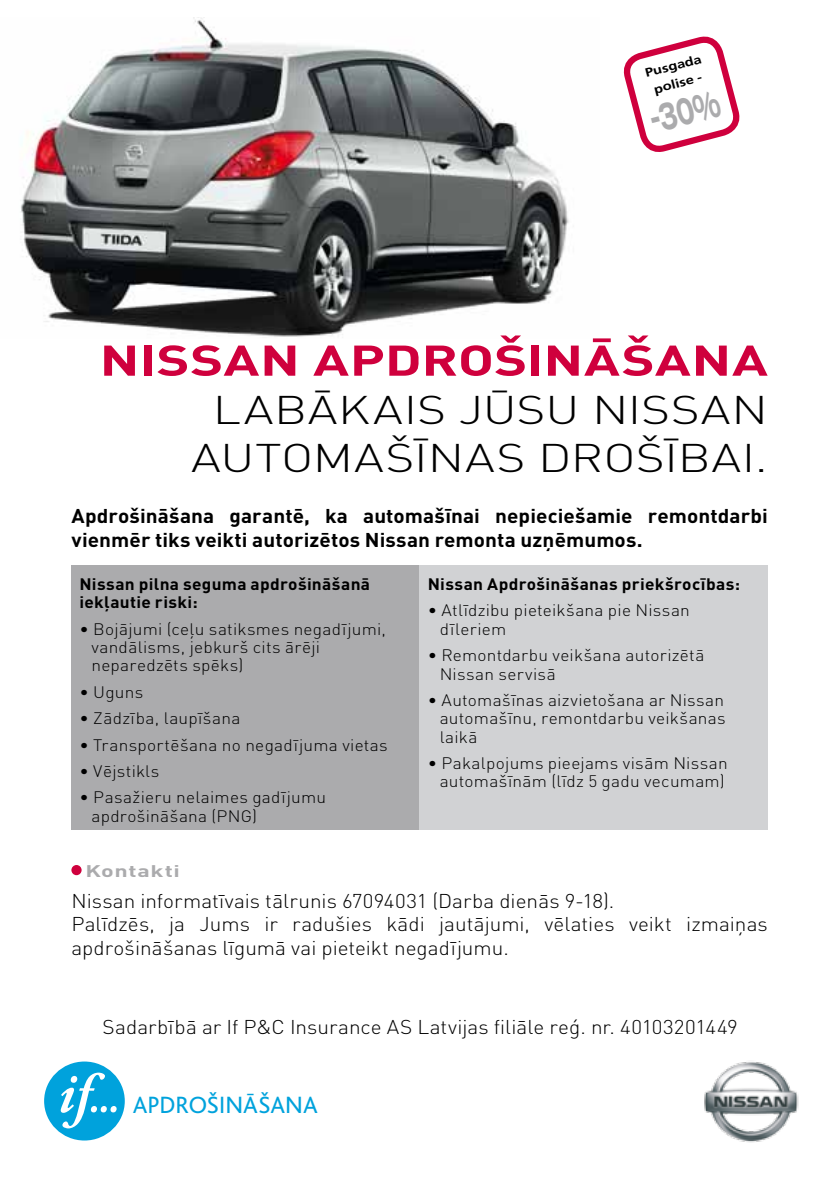
<style>
.page{position:relative;width:840px;height:1191px;background:#fff}
.page>*{position:absolute;margin:0;border:0;box-sizing:border-box;transform-origin:0 0}
.t1{font:700 42.4px "DIN Pro";color:#cf003d;scale:1.33 1}
.t2{font:500 40px "Nissan AG Extd";color:#ababad;scale:.6 1}
.t3{font:300 39.6px/48px "DIN Pro";letter-spacing:.005em;color:#000;text-align:center;scale:1.25 1}
.t4{font:24.6px "Bliss If CE";letter-spacing:.005em;color:#00a2dc}
.t5{font:300 19.8px/23.8px "DIN Pro";color:#000;scale:1.05 1}
.t6{font:700 19.8px/23.8px "DIN Pro";letter-spacing:.005em;color:#000;scale:1.05 1}
.t7{font:700 16.6px "DIN Pro";letter-spacing:.025em;color:#ababad;scale:1.4 1}
.t8{font:300 16.4px/18.4px "DIN Pro";letter-spacing:.015em;color:#000;scale:1.05 1}
.t9{font:700 16.4px/18.4px "DIN Pro";letter-spacing:.02em;color:#000;scale:1.05 1}
.t10{font:700 12.2px/18px "Frutiger CE";color:#000;text-align:center;scale:1.2 1}
</style>
<div class="page">
<img style="left:21px;top:17px;width:548px;height:320px">
<div style="left:71px;top:865px;width:11px;height:10px;background:#cf003d;border-radius:50%"></div>
<div style="left:71px;top:565px;width:348px;height:264px;background:#ababad"></div>
<div style="left:419px;top:565px;width:348px;height:264px;background:#d1d2d4"></div>
<svg style="left:623px;top:36px;width:116px;height:116px"></svg>
<img style="left:704px;top:1062px;width:93px;height:81px">
<div style="left:44px;top:1061px;width:81px;height:79px;background:#00a2dc;border-radius:50%"></div>
<div style="left:110px;top:1106px;width:7px;height:6px;background:#fff;border-radius:50%"></div>
<svg style="left:61px;top:1072px;width:46px;height:56px"></svg>
<p class="t10" style="left:642px;top:65px;width:50px;rotate:-15deg">Pusgada polise -</p>
<h2 class="t2" style="left:644px;top:97px;width:120px;rotate:-15deg">-30%</h2>
<h1 class="t1" style="left:99px;top:331px;width:503px">NISSAN APDROŠINĀŠANA</h1>
<h3 class="t3" style="left:191px;top:384px;width:462px">LABĀKAIS JŪSU NISSAN<br>AUTOMAŠĪNAS DROŠĪBAI.</h3>
<p class="t6" style="left:71px;top:503px;width:664px">Apdrošināšana garantē, ka automašīnai nepieciešamie remontdarbi vienmēr tiks veikti autorizētos Nissan remonta uzņēmumos.</p>
<p class="t9" style="left:79px;top:574px;width:278px">Nissan pilna seguma apdrošināšanā iekļautie riski:</p>
<p class="t8" style="left:91px;top:619px;width:282px;text-indent:-12px">• Bojājumi (ceļu satiksmes negadījumi, vandālisms, jebkurš cits ārēji neparedzēts spēks)</p>
<p class="t8" style="left:79px;top:682px;width:62px">• Uguns</p>
<p class="t8" style="left:79px;top:708px;width:155px">• Zādzība, laupīšana</p>
<p class="t8" style="left:79px;top:734px;width:295px">• Transportēšana no negadījuma vietas</p>
<p class="t8" style="left:79px;top:761px;width:78px">• Vējstikls</p>
<p class="t8" style="left:91px;top:787px;width:225px;text-indent:-12px">• Pasažieru nelaimes gadījumu apdrošināšana (PNG)</p>
<p class="t9" style="left:427px;top:574px;width:299px">Nissan Apdrošināšanas priekšrocības:</p>
<p class="t8" style="left:439px;top:600px;width:240px;text-indent:-12px">• Atlīdzibu pieteikšana pie Nissan dīleriem</p>
<p class="t8" style="left:439px;top:645px;width:253px;text-indent:-12px">• Remontdarbu veikšana autorizētā<br>Nissan servisā</p>
<p class="t8" style="left:439px;top:690px;width:274px;text-align:justify;text-indent:-12px">• Automašīnas aizvietošana ar Nissan automašīnu, remontdarbu veikšanas laikā</p>
<p class="t8" style="left:427px;top:753px;width:287px;text-align:center">• Pakalpojums pieejams visām Nissan automašīnām (līdz 5 gadu vecumam)</p>
<p class="t7" style="left:85px;top:859px;width:69px">Kontakti</p>
<p class="t5" style="left:71px;top:887px;width:664px">Nissan informatīvais tālrunis 67094031 (Darba dienās 9-18).<br>Palīdzēs, ja Jums ir radušies kādi jautājumi, vēlaties veikt izmaiņas apdrošināšanas līgumā vai pieteikt negadījumu.</p>
<p class="t5" style="left:103px;top:1014px;width:606px">Sadarbībā ar If P&amp;C Insurance AS Latvijas filiāle reģ. nr. 40103201449</p>
<h3 class="t4" style="left:133px;top:1091px;width:186px">APDROŠINĀŠANA</h3>
</div>
